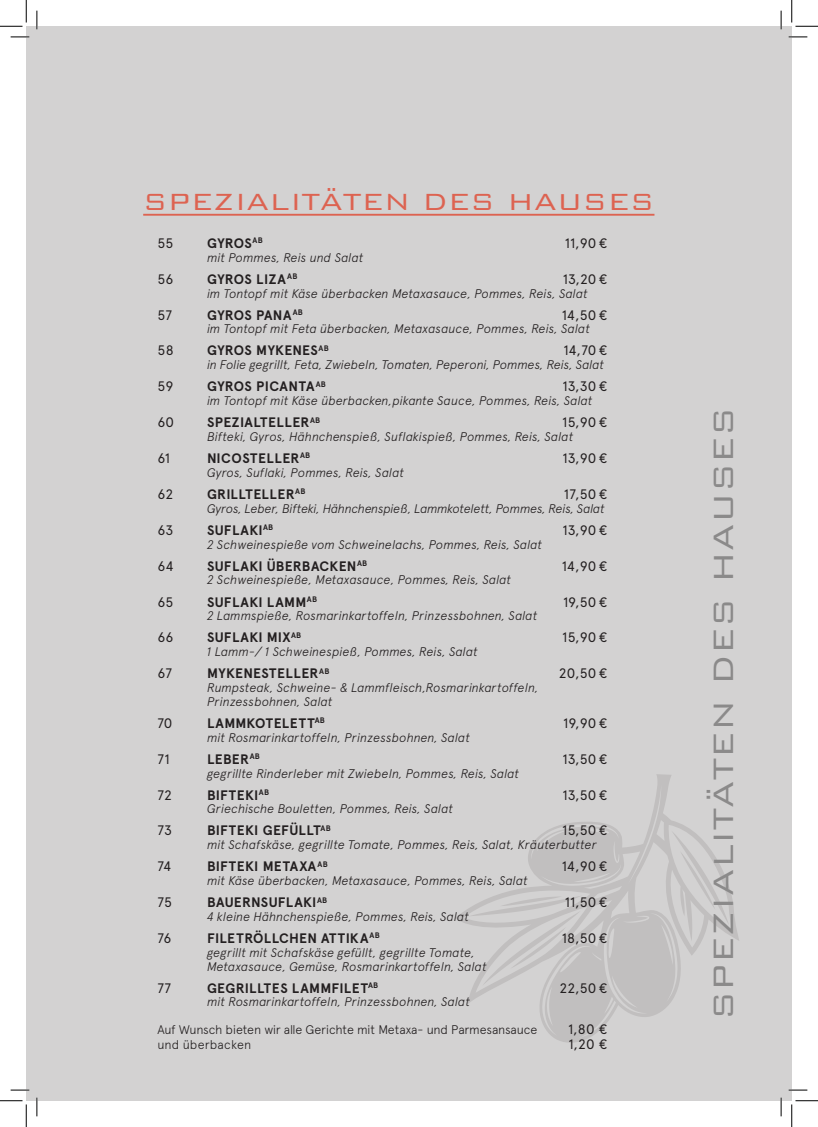
<style>
.page{position:relative;width:818px;height:1127px;background:#fff}
.page>*{position:absolute;margin:0;border:0;box-sizing:border-box;transform-origin:0 0}
.t1{font:300 37.5px "Bank Gothic BT";letter-spacing:.01em;color:#8b8a8a}
.t2{font:300 31.25px "Bank Gothic BT";letter-spacing:.01em;color:#dd6351}
.t3{font:700 13.75px "Apercu";letter-spacing:.02em;color:#231f20}
.t4{font:13.75px "Apercu";letter-spacing:.015em;color:#231f20}
.t5{font:italic 300 12.5px/13.8px "Apercu";letter-spacing:.005em;color:#231f20}
.t6{font:italic 300 12.5px "Apercu";letter-spacing:-.015em;color:#231f20}
.t7{font:300 12.5px "Apercu";letter-spacing:-.01em;color:#231f20}
.t8{font:300 12.5px "Apercu";letter-spacing:.01em;color:#231f20}
</style>
<div class="page">
<div style="left:26px;top:26px;width:766px;height:1074px;background:#d3d2d2"></div>
<svg style="left:456px;top:774px;width:283px;height:269px"></svg>
<svg style="left:671px;top:830px;width:58px;height:95px"></svg>
<svg style="left:468px;top:895px;width:114px;height:90px"></svg>
<hr style="left:143px;top:214px;width:511px;height:2px;background:#dd6351">
<svg style="left:11px;top:36px;width:18px;height:2px"></svg>
<svg style="left:788px;top:36px;width:19px;height:2px"></svg>
<svg style="left:11px;top:1089px;width:18px;height:1px"></svg>
<svg style="left:788px;top:1089px;width:19px;height:1px"></svg>
<svg style="left:36px;top:11px;width:2px;height:18px"></svg>
<svg style="left:36px;top:1097px;width:2px;height:18px"></svg>
<svg style="left:780px;top:11px;width:2px;height:18px"></svg>
<svg style="left:780px;top:1097px;width:2px;height:18px"></svg>
<svg style="left:0;top:0;width:27px;height:27px"></svg>
<svg style="left:0;top:1100px;width:27px;height:26px"></svg>
<svg style="left:791px;top:0;width:27px;height:27px"></svg>
<svg style="left:791px;top:1100px;width:27px;height:26px"></svg>
<h2 class="t2" style="left:143px;top:189px;width:513px">SPEZIALITÄTEN DES HAUSES</h2>
<p class="t4" style="left:157px;top:235px;width:18px">55</p>
<p class="t3" style="left:207px;top:235px;width:57px">GYROS<sup>AB</sup></p>
<p class="t4" style="left:565px;top:235px;width:44px">11,90 €</p>
<p class="t5" style="left:207px;top:250px;width:158px">mit Pommes, Reis und Salat</p>
<p class="t4" style="left:157px;top:271px;width:18px">56</p>
<p class="t3" style="left:207px;top:271px;width:92px">GYROS LIZA<sup>AB</sup></p>
<p class="t4" style="left:563px;top:271px;width:46px">13,20 €</p>
<p class="t5" style="left:207px;top:286px;width:382px">im Tontopf mit Käse überbacken Metaxasauce, Pommes, Reis, Salat</p>
<p class="t4" style="left:157px;top:307px;width:16px">57</p>
<p class="t3" style="left:207px;top:307px;width:97px">GYROS PANA<sup>AB</sup></p>
<p class="t4" style="left:562px;top:307px;width:47px">14,50 €</p>
<p class="t5" style="left:207px;top:322px;width:384px">im Tontopf mit Feta überbacken, Metaxasauce, Pommes, Reis, Salat</p>
<p class="t4" style="left:157px;top:343px;width:18px">58</p>
<p class="t3" style="left:207px;top:342px;width:123px">GYROS MYKENES<sup>AB</sup></p>
<p class="t4" style="left:563px;top:343px;width:46px">14,70 €</p>
<p class="t5" style="left:207px;top:358px;width:398px">in Folie gegrillt, Feta, Zwiebeln, Tomaten, Peperoni, Pommes, Reis, Salat</p>
<p class="t4" style="left:157px;top:379px;width:17px">59</p>
<p class="t3" style="left:207px;top:378px;width:120px">GYROS PICANTA<sup>AB</sup></p>
<p class="t4" style="left:562px;top:379px;width:46px">13,30 €</p>
<p class="t5" style="left:207px;top:394px;width:387px">im Tontopf mit Käse überbacken,pikante Sauce, Pommes, Reis, Salat</p>
<p class="t4" style="left:157px;top:414px;width:18px">60</p>
<p class="t3" style="left:207px;top:414px;width:115px">SPEZIALTELLER<sup>AB</sup></p>
<p class="t4" style="left:562px;top:414px;width:47px">15,90 €</p>
<p class="t5" style="left:207px;top:429px;width:368px">Bifteki, Gyros, Hähnchenspieß, Suflakispieß, Pommes, Reis, Salat</p>
<p class="t4" style="left:157px;top:450px;width:14px">61</p>
<p class="t3" style="left:207px;top:450px;width:105px">NICOSTELLER<sup>AB</sup></p>
<p class="t4" style="left:563px;top:450px;width:46px">13,90 €</p>
<p class="t5" style="left:207px;top:465px;width:198px">Gyros, Suflaki, Pommes, Reis, Salat</p>
<p class="t4" style="left:157px;top:486px;width:17px">62</p>
<p class="t3" style="left:207px;top:486px;width:100px">GRILLTELLER<sup>AB</sup></p>
<p class="t4" style="left:564px;top:486px;width:45px">17,50 €</p>
<p class="t6" style="left:207px;top:501px;width:399px">Gyros, Leber, Bifteki, Hähnchenspieß, Lammkotelett, Pommes, Reis, Salat</p>
<p class="t4" style="left:157px;top:522px;width:18px">63</p>
<p class="t3" style="left:207px;top:522px;width:68px">SUFLAKI<sup>AB</sup></p>
<p class="t4" style="left:563px;top:522px;width:46px">13,90 €</p>
<p class="t5" style="left:207px;top:537px;width:337px">2 Schweinespieße vom Schweinelachs, Pommes, Reis, Salat</p>
<p class="t4" style="left:157px;top:558px;width:18px">64</p>
<p class="t3" style="left:207px;top:558px;width:162px">SUFLAKI ÜBERBACKEN<sup>AB</sup></p>
<p class="t4" style="left:562px;top:558px;width:47px">14,90 €</p>
<p class="t5" style="left:207px;top:573px;width:306px">2 Schweinespieße, Metaxasauce, Pommes, Reis, Salat</p>
<p class="t4" style="left:157px;top:594px;width:18px">65</p>
<p class="t3" style="left:207px;top:593px;width:112px">SUFLAKI LAMM<sup>AB</sup></p>
<p class="t4" style="left:563px;top:594px;width:46px">19,50 €</p>
<p class="t5" style="left:207px;top:609px;width:332px">2 Lammspieße, Rosmarinkartoffeln, Prinzessbohnen, Salat</p>
<p class="t4" style="left:157px;top:629px;width:17px">66</p>
<p class="t3" style="left:207px;top:629px;width:96px">SUFLAKI MIX<sup>AB</sup></p>
<p class="t4" style="left:562px;top:629px;width:47px">15,90 €</p>
<p class="t5" style="left:207px;top:645px;width:272px">1 Lamm-/ 1 Schweinespieß, Pommes, Reis, Salat</p>
<p class="t4" style="left:157px;top:665px;width:16px">67</p>
<p class="t3" style="left:207px;top:665px;width:124px">MYKENESTELLER<sup>AB</sup></p>
<p class="t4" style="left:559px;top:665px;width:50px">20,50 €</p>
<p class="t5" style="left:207px;top:680px;width:333px">Rumpsteak, Schweine- &amp; Lammfleisch,Rosmarinkartoffeln,<br>Prinzessbohnen, Salat</p>
<p class="t4" style="left:157px;top:715px;width:17px">70</p>
<p class="t3" style="left:207px;top:715px;width:119px">LAMMKOTELETT<sup>AB</sup></p>
<p class="t4" style="left:563px;top:715px;width:46px">19,90 €</p>
<p class="t5" style="left:207px;top:730px;width:264px">mit Rosmarinkartoffeln, Prinzessbohnen, Salat</p>
<p class="t4" style="left:157px;top:751px;width:14px">71</p>
<p class="t3" style="left:207px;top:750px;width:54px">LEBER<sup>AB</sup></p>
<p class="t4" style="left:562px;top:751px;width:46px">13,50 €</p>
<p class="t5" style="left:207px;top:766px;width:314px">gegrillte Rinderleber mit Zwiebeln, Pommes, Reis, Salat</p>
<p class="t4" style="left:157px;top:787px;width:16px">72</p>
<p class="t3" style="left:207px;top:786px;width:64px">BIFTEKI<sup>AB</sup></p>
<p class="t4" style="left:562px;top:787px;width:46px">13,50 €</p>
<p class="t5" style="left:207px;top:802px;width:248px">Griechische Bouletten, Pommes, Reis, Salat</p>
<p class="t4" style="left:157px;top:822px;width:16px">73</p>
<p class="t3" style="left:207px;top:822px;width:125px">BIFTEKI GEFÜLLT<sup>AB</sup></p>
<p class="t4" style="left:562px;top:822px;width:47px">15,50 €</p>
<p class="t5" style="left:207px;top:837px;width:391px">mit Schafskäse, gegrillte Tomate, Pommes, Reis, Salat, Kräuterbutter</p>
<p class="t4" style="left:157px;top:858px;width:16px">74</p>
<p class="t3" style="left:207px;top:858px;width:122px">BIFTEKI METAXA<sup>AB</sup></p>
<p class="t4" style="left:562px;top:858px;width:47px">14,90 €</p>
<p class="t5" style="left:207px;top:873px;width:322px">mit Käse überbacken, Metaxasauce, Pommes, Reis, Salat</p>
<p class="t4" style="left:157px;top:894px;width:16px">75</p>
<p class="t3" style="left:207px;top:894px;width:122px">BAUERNSUFLAKI<sup>AB</sup></p>
<p class="t4" style="left:565px;top:894px;width:44px">11,50 €</p>
<p class="t5" style="left:207px;top:909px;width:263px">4 kleine Hähnchenspieße, Pommes, Reis, Salat</p>
<p class="t4" style="left:157px;top:930px;width:15px">76</p>
<p class="t3" style="left:207px;top:930px;width:174px">FILETRÖLLCHEN ATTIKA<sup>AB</sup></p>
<p class="t4" style="left:562px;top:930px;width:47px">18,50 €</p>
<p class="t5" style="left:207px;top:945px;width:281px">gegrillt mit Schafskäse gefüllt, gegrillte Tomate,<br>Metaxasauce, Gemüse, Rosmarinkartoffeln, Salat</p>
<p class="t4" style="left:157px;top:980px;width:15px">77</p>
<p class="t3" style="left:207px;top:979px;width:173px">GEGRILLTES LAMMFILET<sup>AB</sup></p>
<p class="t4" style="left:559px;top:980px;width:50px">22,50 €</p>
<p class="t5" style="left:207px;top:995px;width:264px">mit Rosmarinkartoffeln, Prinzessbohnen, Salat</p>
<p class="t7" style="left:157px;top:1024px;width:381px">Auf Wunsch bieten wir alle Gerichte mit Metaxa- und Parmesansauce</p>
<p class="t4" style="left:568px;top:1021px;width:41px">1,80 €</p>
<p class="t8" style="left:157px;top:1039px;width:95px">und überbacken</p>
<p class="t4" style="left:568px;top:1036px;width:41px">1,20 €</p>
<h1 class="t1" style="left:709px;top:1019px;width:615px;rotate:-90deg">SPEZIALITÄTEN DES HAUSES</h1>
</div>
